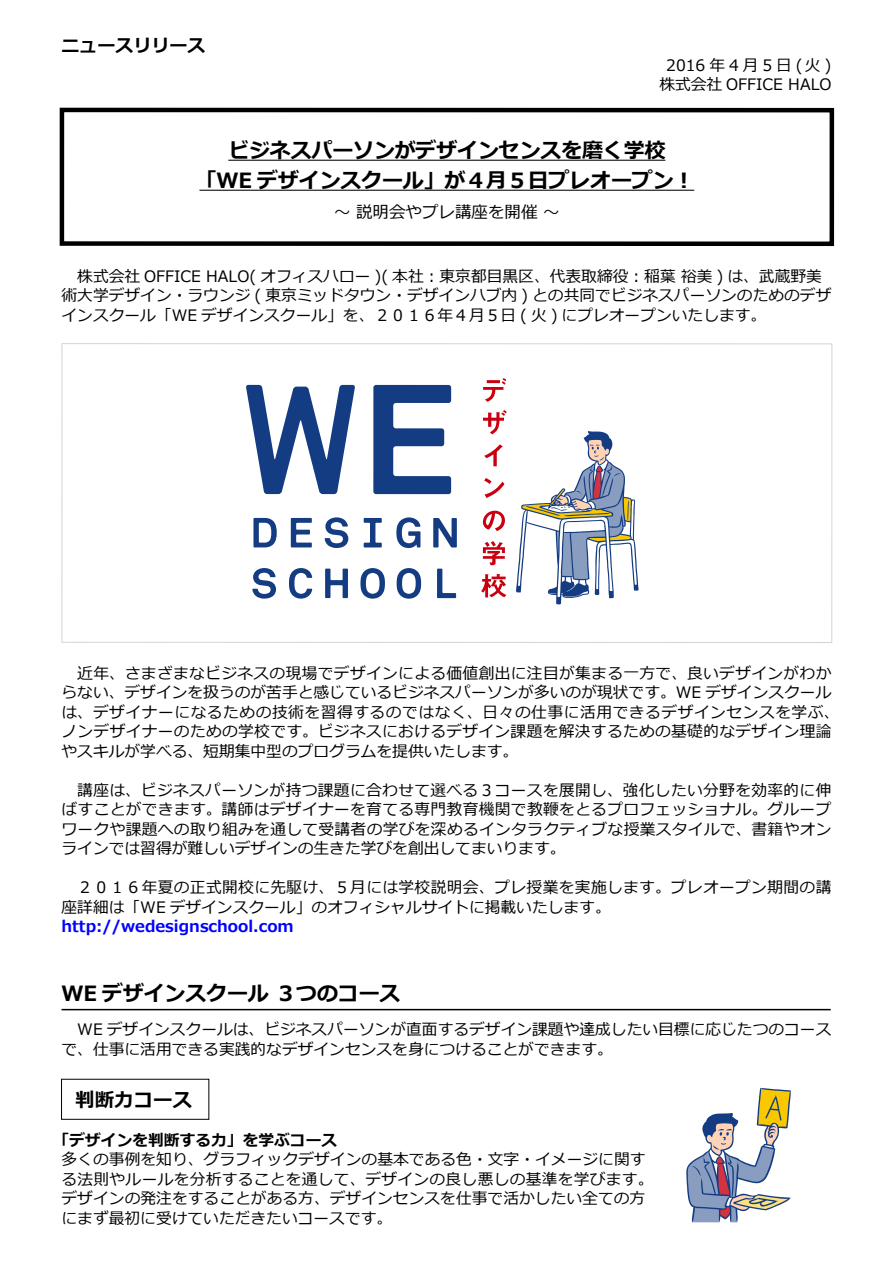
<style>
.page{position:relative;width:893px;height:1263px;background:#fff}
.page>*{position:absolute;margin:0;border:0;box-sizing:border-box;transform-origin:0 0}
.t1{font:700 21px/30px "Meiryo";letter-spacing:-.01em;color:#000;text-align:center}
.t2{font:700 19.5px "Meiryo";color:#000}
.t3{font:700 18px "Meiryo";color:#000}
.t4{font:16.5px "Meiryo";color:#000}
.t5{font:15.75px/19.5px "Meiryo";color:#000}
.t6{font:15.75px/19.5px "Meiryo";letter-spacing:.02em;color:#000}
.t7{font:700 15.75px "Meiryo";color:#00f}
.t8{font:700 15.75px "Meiryo";color:#000}
</style>
<div class="page">
<img style="left:686px;top:1087px;width:105px;height:136px">
<img style="left:506px;top:431px;width:133px;height:174px">
<svg style="left:483px;top:378px;width:23px;height:24px"></svg>
<svg style="left:483px;top:410px;width:24px;height:24px"></svg>
<svg style="left:484px;top:444px;width:19px;height:22px"></svg>
<svg style="left:484px;top:478px;width:20px;height:20px"></svg>
<svg style="left:483px;top:511px;width:22px;height:20px"></svg>
<svg style="left:483px;top:541px;width:22px;height:24px"></svg>
<svg style="left:481px;top:574px;width:25px;height:23px"></svg>
<svg style="left:291px;top:518px;width:21px;height:29px"></svg>
<svg style="left:433px;top:518px;width:24px;height:29px"></svg>
<svg style="left:325px;top:517px;width:23px;height:31px"></svg>
<svg style="left:252px;top:568px;width:24px;height:31px"></svg>
<svg style="left:289px;top:568px;width:23px;height:31px"></svg>
<svg style="left:325px;top:569px;width:23px;height:29px"></svg>
<svg style="left:360px;top:568px;width:25px;height:31px"></svg>
<svg style="left:397px;top:568px;width:24px;height:31px"></svg>
<svg style="left:437px;top:569px;width:19px;height:29px"></svg>
<svg style="left:364px;top:518px;width:18px;height:29px"></svg>
<svg style="left:253px;top:518px;width:24px;height:29px"></svg>
<svg style="left:396px;top:517px;width:24px;height:31px"></svg>
<svg style="left:246px;top:385px;width:109px;height:109px"></svg>
<svg style="left:373px;top:385px;width:78px;height:109px"></svg>
<hr style="left:62px;top:1009px;width:769px;height:1px;background:#000">
<div style="left:61px;top:1079px;width:148px;height:41px;border:1px solid #000"></div>
<hr style="left:228px;top:160px;width:437px;height:1px;background:#000">
<hr style="left:199px;top:190px;width:495px;height:1px;background:#000">
<div style="left:60px;top:108px;width:774px;height:138px;border:4px solid #000"></div>
<p class="t3" style="left:62px;top:33px;width:146px">ニュースリリース</p>
<p class="t5" style="left:659px;top:56px;width:174px;text-align:center">2016年4月5日(火)株式会社 OFFICE HALO</p>
<h1 class="t1" style="left:196px;top:137px;width:500px">ビジネスパーソンがデザインセンスを磨く学校「WE デザインスクール」が４月５日プレオープン！</h1>
<p class="t4" style="left:334px;top:200px;width:227px">～ 説明会やプレ講座を開催 ～</p>
<p class="t5" style="left:62px;top:267px;width:771px">　株式会社 OFFICE HALO( オフィスハロー )( 本社：東京都目黒区、代表取締役：稲葉 裕美 ) は、武蔵野美術大学デザイン・ラウンジ ( 東京ミッドタウン・デザインハブ内 ) との共同でビジネスパーソンのためのデザインスクール「WE デザインスクール」を、２０１６年４月５日 ( 火 ) にプレオープンいたします。</p>
<p class="t6" style="left:62px;top:664px;width:779px">　近年、さまざまなビジネスの現場でデザインによる価値創出に注目が集まる一方で、良いデザインがわからない、デザインを扱うのが苦手と感じているビジネスパーソンが多いのが現状です。WE デザインスクールは、デザイナーになるための技術を習得するのではなく、日々の仕事に活用できるデザインセンスを学ぶ、ノンデザイナーのための学校です。ビジネスにおけるデザイン課題を解決するための基礎的なデザイン理論やスキルが学べる、短期集中型のプログラムを提供いたします。</p>
<p class="t5" style="left:62px;top:781px;width:771px;text-align:justify">　講座は、ビジネスパーソンが持つ課題に合わせて選べる３コースを展開し、強化したい分野を効率的に伸ばすことができます。講師はデザイナーを育てる専門教育機関で教鞭をとるプロフェッショナル。グループワークや課題への取り組みを通して受講者の学びを深めるインタラクティブな授業スタイルで、書籍やオンラインでは習得が難しいデザインの生きた学びを創出してまいります。</p>
<p class="t6" style="left:62px;top:879px;width:771px">　２０１６年夏の正式開校に先駆け、５月には学校説明会、プレ授業を実施します。プレオープン期間の講座詳細は「WE デザインスクール」のオフィシャルサイトに掲載いたします。</p>
<p class="t7" style="left:62px;top:916px;width:234px">http://wedesignschool.com</p>
<h1 class="t1" style="left:62px;top:979px;width:340px">WE デザインスクール ３つのコース</h1>
<p class="t5" style="left:62px;top:1021px;width:771px">　WE デザインスクールは、ビジネスパーソンが直面するデザイン課題や達成したい目標に応じたつのコースで、仕事に活用できる実践的なデザインセンスを身につけることができます。</p>
<p class="t2" style="left:75px;top:1086px;width:119px">判断力コース</p>
<p class="t8" style="left:54px;top:1129px;width:285px">「デザインを判断する力」を学ぶコース</p>
<p class="t5" style="left:62px;top:1150px;width:593px">多くの事例を知り、グラフィックデザインの基本である色・文字・イメージに関する法則やルールを分析することを通して、デザインの良し悪しの基準を学びます。デザインの発注をすることがある方、デザインセンスを仕事で活かしたい全ての方にまず最初に受けていただきたいコースです。</p>
</div>
